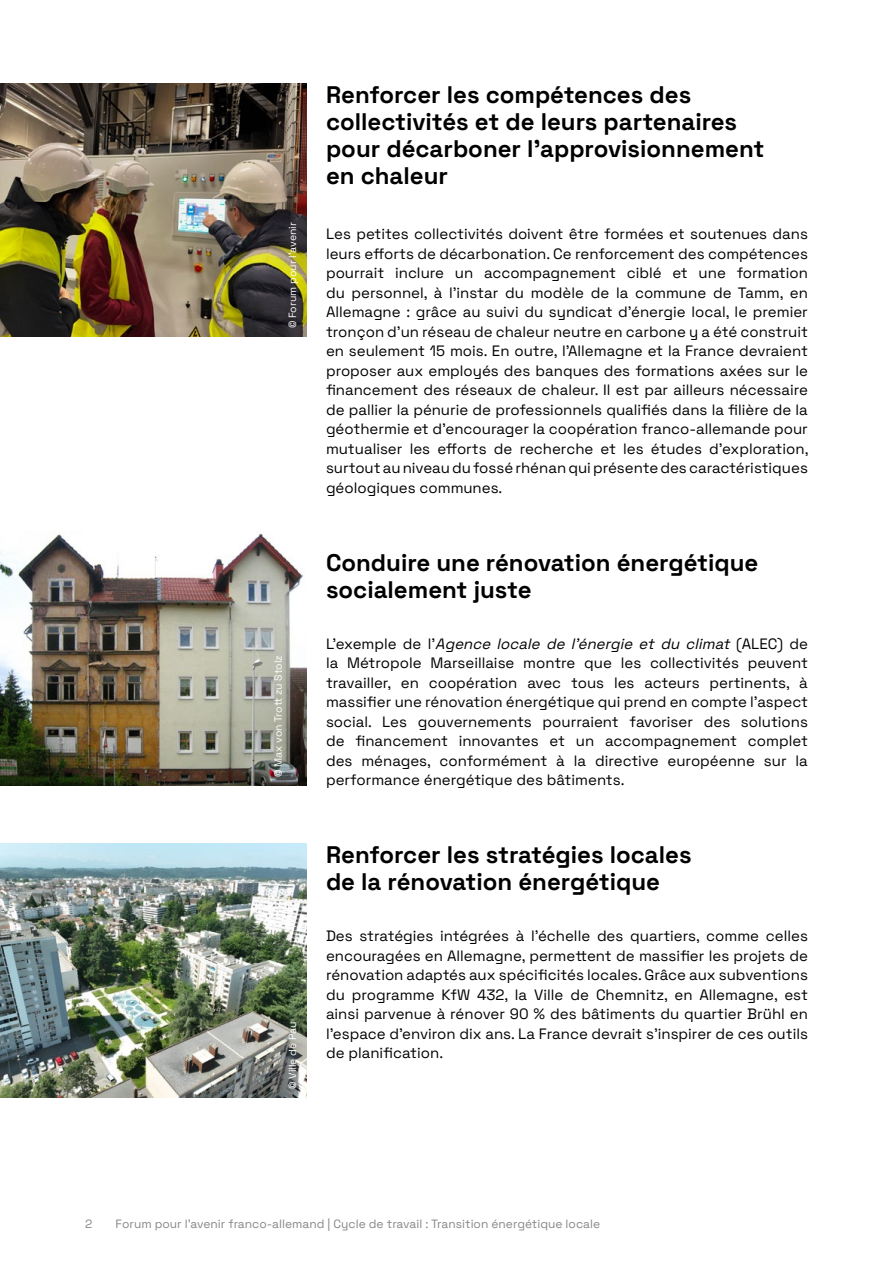
<style>
.page{position:relative;width:893px;height:1263px;background:#fff}
.page>*{position:absolute;margin:0;border:0;box-sizing:border-box;transform-origin:0 0}
.t1{font:700 24px/27px "Space Grotesk";color:#000}
.t2{font:15px/19.5px "Space Grotesk";color:#000;text-align:justify}
.t3{font:12px "Space Grotesk";color:#878787}
.t4{font:10.5px "Space Grotesk";color:#fff}
.s1{font-style:italic}
</style>
<div class="page">
<img style="left:0;top:844px;width:306px;height:253px">
<img style="left:0;top:83px;width:306px;height:254px">
<img style="left:0;top:532px;width:306px;height:253px">
<p class="t4" style="left:285px;top:328px;width:107px;rotate:-90deg">© Forum pour l’avenir</p>
<p class="t4" style="left:271px;top:777px;width:123px;rotate:-90deg">© Max von Trott zu Stolz</p>
<p class="t4" style="left:285px;top:1089px;width:69px;rotate:-90deg">© Ville de Pau</p>
<h1 class="t1" style="left:326px;top:80px;width:440px">Renforcer les compétences des collectivités et de leurs partenaires pour décarboner l’approvisionnement en chaleur</h1>
<p class="t2" style="left:326px;top:223px;width:484px">Les petites collectivités doivent être formées et soutenues dans leurs efforts de décarbonation. Ce renforcement des compétences pourrait inclure un accompagnement ciblé et une formation du personnel, à l’instar du modèle de la commune de Tamm, en Allemagne : grâce au suivi du syndicat d’énergie local, le premier tronçon d’un réseau de chaleur neutre en carbone y a été construit en seulement 15 mois. En outre, l’Allemagne et la France devraient proposer aux employés des banques des formations axées sur le financement des réseaux de chaleur. Il est par ailleurs nécessaire de pallier la pénurie de professionnels qualifiés dans la filière de la géothermie et d’encourager la coopération franco-allemande pour mutualiser les efforts de recherche et les études d’exploration, surtout au niveau du fossé rhénan qui présente des caractéristiques géologiques communes.</p>
<h1 class="t1" style="left:326px;top:548px;width:434px">Conduire une rénovation énergétique socialement juste</h1>
<p class="t2" style="left:326px;top:633px;width:483px">L’ e x e m p l e d e l ’ <span class="s1">Agence locale de l’énergie et du climat</span> (A L E C ) d e la Métropole Marseillaise montre que les collectivités peuvent travailler, en coopération avec tous les acteurs pertinents, à massifier une rénovation énergétique qui prend en compte l’aspect social. Les gouvernements pourraient favoriser des solutions de financement innovantes et un accompagnement complet des ménages, conformément à la directive européenne sur la performance énergétique des bâtiments.</p>
<h1 class="t1" style="left:326px;top:840px;width:367px">Renforcer les stratégies locales de la rénovation énergétique</h1>
<p class="t2" style="left:326px;top:925px;width:483px">Des stratégies intégrées à l’échelle des quartiers, comme celles encouragées en Allemagne, permettent de massifier les projets de rénovation adaptés aux spécificités locales. Grâce aux subventions du programme KfW 432, la Ville de Chemnitz, en Allemagne, est ainsi parvenue à rénover 90 % des bâtiments du quartier Brühl en l’espace d’environ dix ans. La France devrait s’inspirer de ces outils de planification.</p>
<p class="t3" style="left:85px;top:1215px;width:9px">2</p>
<p class="t3" style="left:116px;top:1215px;width:486px">Forum pour l’avenir franco-allemand | Cycle de travail : Transition énergétique locale</p>
</div>
